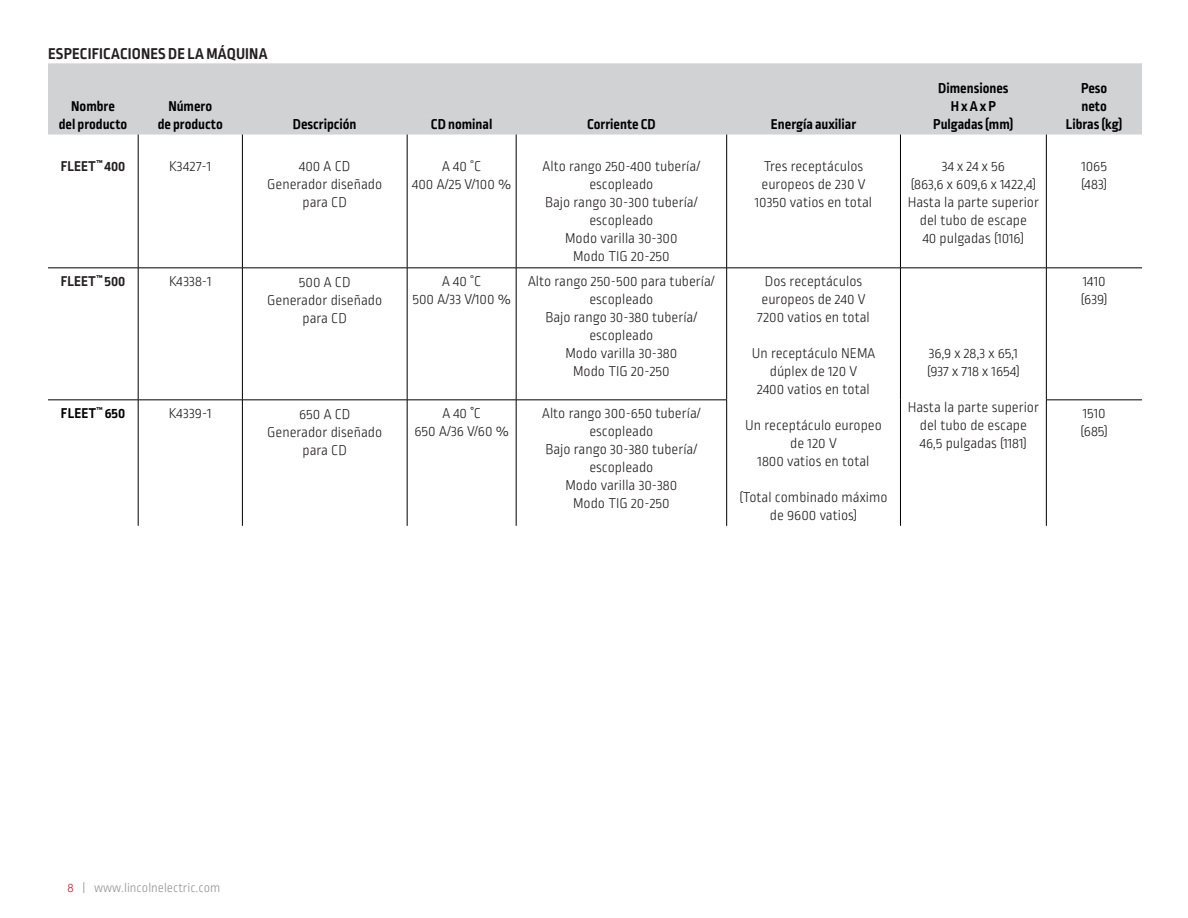
<style>
.page{position:relative;width:1188px;height:918px;background:#fff}
.page>*{position:absolute;margin:0;border:0;box-sizing:border-box;transform-origin:0 0}
.t1{font:700 16.5px "Ropa Sans Pro";letter-spacing:.01em;color:#231f20}
.t2{font:300 15px/18px "Ropa Sans Pro";color:#231f20;text-align:center}
.t3{font:700 15px/18px "Ropa Sans Pro";color:#000;text-align:center}
.t4{font:700 15px "Ropa Sans Pro";color:#231f20}
.t5{font:300 13.5px "Ropa Sans Pro";color:#939598}
.s1{font-family:"Titillium"}
.s2{color:#be1d2c}
</style>
<div class="page">
<div style="left:48px;top:63px;width:1094px;height:72px;background:#d1d2d4"></div>
<hr style="left:138px;top:135px;width:1px;height:133px;background:#000">
<hr style="left:242px;top:135px;width:1px;height:133px;background:#000">
<hr style="left:407px;top:135px;width:1px;height:133px;background:#000">
<hr style="left:516px;top:135px;width:1px;height:133px;background:#000">
<hr style="left:726px;top:135px;width:1px;height:133px;background:#000">
<hr style="left:900px;top:135px;width:1px;height:133px;background:#000">
<hr style="left:1046px;top:135px;width:1px;height:133px;background:#000">
<hr style="left:48px;top:268px;width:90px;height:1px;background:#000">
<hr style="left:138px;top:268px;width:1px;height:132px;background:#000">
<hr style="left:138px;top:268px;width:104px;height:1px;background:#000">
<hr style="left:242px;top:268px;width:1px;height:132px;background:#000">
<hr style="left:242px;top:268px;width:165px;height:1px;background:#000">
<hr style="left:407px;top:268px;width:1px;height:132px;background:#000">
<hr style="left:407px;top:268px;width:109px;height:1px;background:#000">
<hr style="left:516px;top:268px;width:1px;height:132px;background:#000">
<hr style="left:516px;top:268px;width:211px;height:1px;background:#000">
<hr style="left:726px;top:268px;width:1px;height:132px;background:#000">
<hr style="left:727px;top:268px;width:173px;height:1px;background:#000">
<hr style="left:900px;top:268px;width:1px;height:132px;background:#000">
<hr style="left:900px;top:400px;width:1px;height:126px;background:#000">
<hr style="left:900px;top:268px;width:146px;height:1px;background:#000">
<hr style="left:1046px;top:268px;width:1px;height:132px;background:#000">
<hr style="left:1046px;top:268px;width:96px;height:1px;background:#000">
<hr style="left:48px;top:400px;width:90px;height:1px;background:#000">
<hr style="left:138px;top:400px;width:1px;height:126px;background:#000">
<hr style="left:138px;top:400px;width:104px;height:1px;background:#000">
<hr style="left:242px;top:400px;width:1px;height:126px;background:#000">
<hr style="left:242px;top:400px;width:165px;height:1px;background:#000">
<hr style="left:407px;top:400px;width:1px;height:126px;background:#000">
<hr style="left:407px;top:400px;width:109px;height:1px;background:#000">
<hr style="left:516px;top:400px;width:1px;height:126px;background:#000">
<hr style="left:726px;top:400px;width:1px;height:126px;background:#000">
<hr style="left:516px;top:400px;width:211px;height:1px;background:#000">
<hr style="left:1046px;top:400px;width:1px;height:126px;background:#000">
<hr style="left:1046px;top:400px;width:96px;height:1px;background:#000">
<p class="t1" style="left:48px;top:44px;width:221px">ESPECIFICACIONES DE LA MÁQUINA</p>
<p class="t3" style="left:59px;top:97px;width:70px">Nombre<br>del producto</p>
<p class="t3" style="left:158px;top:97px;width:67px">Número<br>de producto</p>
<p class="t3" style="left:293px;top:115px;width:65px">Descripción</p>
<p class="t3" style="left:431px;top:115px;width:63px">CD nominal</p>
<p class="t3" style="left:587px;top:115px;width:70px">Corriente CD</p>
<p class="t3" style="left:771px;top:115px;width:87px">Energía auxiliar</p>
<p class="t4" style="left:61px;top:157px;width:66px">FLEET<sup>™</sup> 400</p>
<p class="t2" style="left:169px;top:158px;width:43px">K3427-1</p>
<p class="t2" style="left:299px;top:158px;width:53px">400 A CD</p>
<p class="t2" style="left:267px;top:176px;width:116px">Generador diseñado para CD</p>
<p class="t4" style="left:61px;top:272px;width:66px">FLEET<sup>™</sup> 500</p>
<p class="t2" style="left:169px;top:273px;width:44px">K4338-1</p>
<p class="t2" style="left:299px;top:274px;width:53px">500 A CD</p>
<p class="t2" style="left:267px;top:292px;width:116px">Generador diseñado para CD</p>
<p class="t3" style="left:61px;top:405px;width:66px">FLEET<sup>™</sup> 650</p>
<p class="t2" style="left:169px;top:405px;width:44px">K4339-1</p>
<p class="t2" style="left:299px;top:406px;width:53px">650 A CD</p>
<p class="t2" style="left:267px;top:424px;width:116px">Generador diseñado para CD</p>
<p class="t2" style="left:442px;top:158px;width:41px">A 40 ˚C</p>
<p class="t2" style="left:412px;top:176px;width:100px">400 A/25 V/100 %</p>
<p class="t2" style="left:543px;top:158px;width:159px">Alto rango 250-400 tubería/ escopleado</p>
<p class="t2" style="left:545px;top:194px;width:154px">Bajo rango 30-300 tubería/ escopleado</p>
<p class="t2" style="left:565px;top:230px;width:114px">Modo varilla 30-300</p>
<p class="t2" style="left:573px;top:248px;width:98px">Modo TIG 20-250</p>
<p class="t2" style="left:762px;top:158px;width:106px;text-align:left">Tres receptáculos europeos de 230 V</p>
<p class="t2" style="left:755px;top:194px;width:119px">10350 vatios en total</p>
<p class="t2" style="left:442px;top:273px;width:41px">A 40 ˚C</p>
<p class="t2" style="left:412px;top:291px;width:100px">500 A/33 V/100 %</p>
<p class="t2" style="left:442px;top:405px;width:40px">A 40 <span class="s1">˚</span>C</p>
<p class="t2" style="left:414px;top:423px;width:96px">650 A/36 V/60 %</p>
<p class="t2" style="left:528px;top:273px;width:188px">Alto rango 250-500 para tubería/ escopleado</p>
<p class="t2" style="left:546px;top:309px;width:153px">Bajo rango 30-380 tubería/ escopleado</p>
<p class="t2" style="left:565px;top:345px;width:113px">Modo varilla 30-380</p>
<p class="t2" style="left:573px;top:363px;width:98px">Modo TIG 20-250</p>
<p class="t2" style="left:542px;top:405px;width:160px">Alto rango 300-650 tubería/ escopleado</p>
<p class="t2" style="left:546px;top:441px;width:153px">Bajo rango 30-380 tubería/ escopleado</p>
<p class="t2" style="left:565px;top:477px;width:113px">Modo varilla 30-380</p>
<p class="t2" style="left:573px;top:495px;width:98px">Modo TIG 20-250</p>
<p class="t2" style="left:762px;top:273px;width:106px;text-align:left">Dos receptáculos europeos de 240 V</p>
<p class="t2" style="left:757px;top:309px;width:114px">7200 vatios en total</p>
<p class="t2" style="left:752px;top:345px;width:125px">Un receptáculo NEMA dúplex de 120 V</p>
<p class="t2" style="left:757px;top:381px;width:114px">2400 vatios en total</p>
<p class="t2" style="left:745px;top:417px;width:138px">Un receptáculo europeo de 120 V</p>
<p class="t2" style="left:758px;top:453px;width:113px">1800 vatios en total</p>
<p class="t2" style="left:740px;top:489px;width:149px">(Total combinado máximo de 9600 vatios)</p>
<p class="t3" style="left:938px;top:79px;width:72px">Dimensiones</p>
<p class="t3" style="left:951px;top:97px;width:47px">H x A x P</p>
<p class="t3" style="left:933px;top:115px;width:82px">Pulgadas (mm)</p>
<p class="t2" style="left:942px;top:158px;width:65px">34 x 24 x 56</p>
<p class="t2" style="left:911px;top:176px;width:127px">(863,6 x 609,6 x 1422,4)</p>
<p class="t2" style="left:908px;top:194px;width:133px">Hasta la parte superior del tubo de escape</p>
<p class="t2" style="left:923px;top:230px;width:103px">40 pulgadas (1016)</p>
<p class="t2" style="left:929px;top:345px;width:90px">36,9 x 28,3 x 65,1</p>
<p class="t2" style="left:927px;top:363px;width:94px">(937 x 718 x 1654)</p>
<p class="t2" style="left:908px;top:399px;width:133px">Hasta la parte superior del tubo de escape</p>
<p class="t2" style="left:920px;top:435px;width:108px">46,5 pulgadas (1181)</p>
<p class="t3" style="left:1081px;top:79px;width:28px">Peso</p>
<p class="t3" style="left:1082px;top:97px;width:27px">neto</p>
<p class="t3" style="left:1066px;top:115px;width:58px">Libras (kg)</p>
<p class="t2" style="left:1081px;top:158px;width:27px">1065</p>
<p class="t2" style="left:1081px;top:176px;width:28px">(483)</p>
<p class="t2" style="left:1083px;top:273px;width:24px">1410</p>
<p class="t2" style="left:1081px;top:291px;width:28px">(639)</p>
<p class="t2" style="left:1083px;top:405px;width:24px">1510</p>
<p class="t2" style="left:1081px;top:423px;width:29px">(685)</p>
<p class="t5" style="left:68px;top:880px;width:154px"><span class="s2">8</span> | www.lincolnelectric.com</p>
</div>
